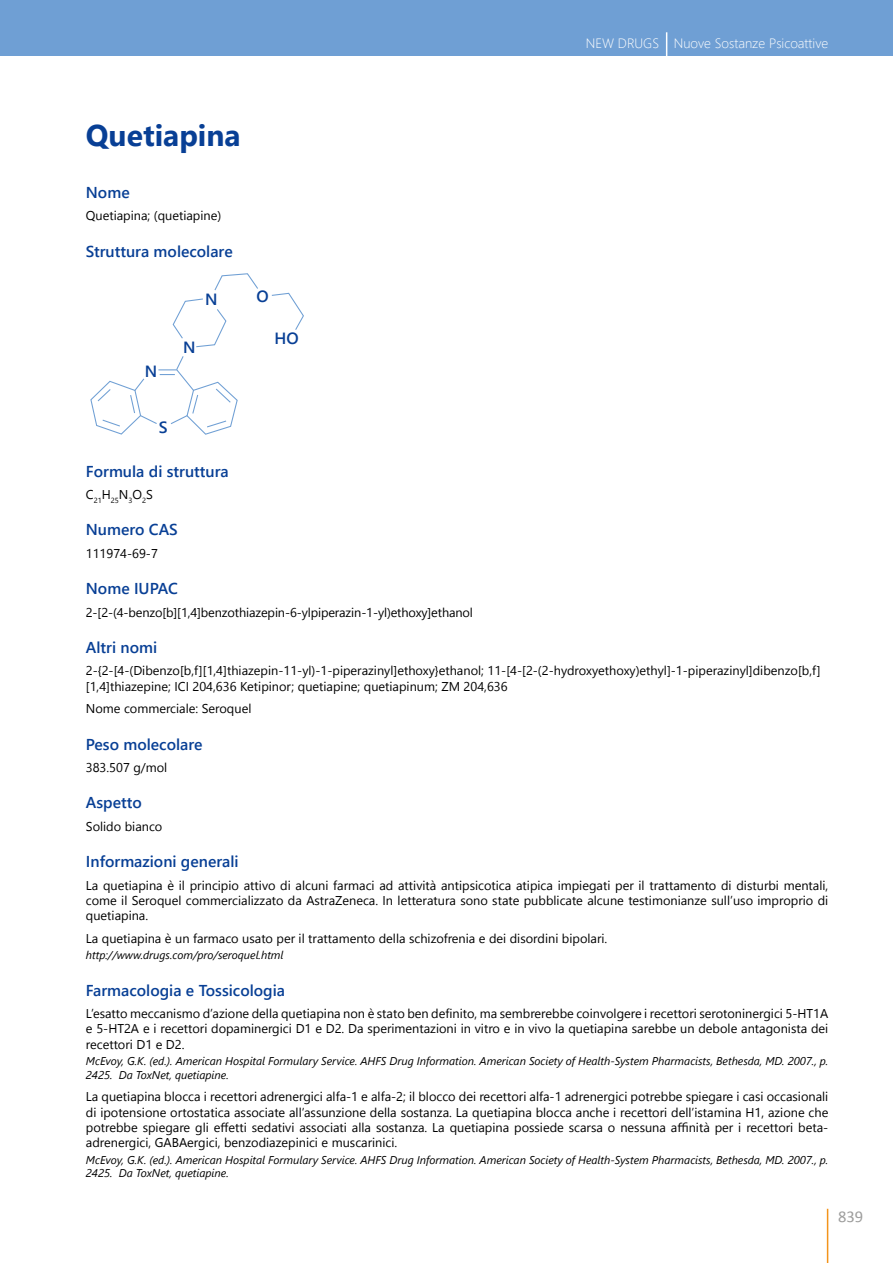
<style>
.page{position:relative;width:893px;height:1263px;background:#fff}
.page>*{position:absolute;margin:0;border:0;box-sizing:border-box;transform-origin:0 0}
.t1{font:700 30px "Segoe UI";color:#083f95}
.t2{font:16.5px "Calibri";color:#9d9d9c}
.t3{font:600 16.2px "Segoe UI";color:#083f95}
.t4{font:600 15.75px "Segoe UI";color:#083f95}
.t5{font:300 13.5px "Segoe UI";color:#fff}
.t6{font:12.75px/15.3px "Segoe UI";color:#000;text-align:justify}
.t7{font:italic 11.25px/13.5px "Segoe UI";color:#000}
.t8{font:7.5px "Segoe UI";color:#000}
</style>
<div class="page">
<div style="left:0;top:0;width:893px;height:55px;background:#6f9fd4"></div>
<hr style="left:827px;top:1209px;width:1px;height:54px;background:#f3941b">
<svg style="left:666px;top:32px;width:1px;height:23px"></svg>
<svg style="left:172px;top:298px;width:55px;height:50px"></svg>
<svg style="left:214px;top:273px;width:44px;height:18px"></svg>
<svg style="left:271px;top:292px;width:33px;height:38px"></svg>
<svg style="left:90px;top:356px;width:148px;height:79px"></svg>
<p class="t5" style="left:586px;top:33px;width:244px">NEW DRUGS Nuove Sostanze Psicoattive</p>
<h1 class="t1" style="left:86px;top:113px;width:156px">Quetiapina</h1>
<p class="t4" style="left:86px;top:180px;width:45px">Nome</p>
<p class="t6" style="left:86px;top:208px;width:137px">Quetiapina; (quetiapine)</p>
<p class="t4" style="left:86px;top:239px;width:148px">Struttura molecolare</p>
<p class="t3" style="left:145px;top:359px;width:14px">N</p>
<p class="t3" style="left:205px;top:287px;width:14px">N</p>
<p class="t3" style="left:183px;top:335px;width:14px">N</p>
<p class="t3" style="left:256px;top:284px;width:14px">O</p>
<p class="t3" style="left:274px;top:326px;width:26px">HO</p>
<p class="t3" style="left:159px;top:415px;width:10px">S</p>
<p class="t4" style="left:86px;top:459px;width:144px">Formula di struttura</p>
<p class="t8" style="left:86px;top:495px;width:68px"><sup>C</sup>21<sup>H</sup>25<sup>N</sup>3<sup>O</sup>2<sup>S</sup></p>
<p class="t4" style="left:86px;top:518px;width:93px">Numero CAS</p>
<p class="t6" style="left:86px;top:545px;width:74px">111974-69-7</p>
<p class="t4" style="left:86px;top:577px;width:94px">Nome IUPAC</p>
<p class="t6" style="left:86px;top:604px;width:389px">2-[2-(4-benzo[b][1,4]benzothiazepin-6-ylpiperazin-1-yl)ethoxy]ethanol</p>
<p class="t4" style="left:86px;top:635px;width:73px">Altri nomi</p>
<p class="t6" style="left:86px;top:663px;width:736px">2-{2-[4-(Dibenzo[b,f][1,4]thiazepin-11-yl)-1-piperazinyl]ethoxy}ethanol; 11-[4-[2-(2-hydroxyethoxy)ethyl]-1-piperazinyl]dibenzo[b,f] [1,4]thiazepine; ICI 204,636 Ketipinor; quetiapine; quetiapinum; ZM 204,636</p>
<p class="t6" style="left:86px;top:701px;width:167px">Nome commerciale: Seroquel</p>
<p class="t4" style="left:86px;top:732px;width:118px">Peso molecolare</p>
<p class="t6" style="left:86px;top:759px;width:83px">383.507 g/mol</p>
<p class="t4" style="left:86px;top:791px;width:57px">Aspetto</p>
<p class="t6" style="left:86px;top:818px;width:78px">Solido bianco</p>
<p class="t4" style="left:86px;top:850px;width:154px">Informazioni generali</p>
<p class="t6" style="left:86px;top:877px;width:744px">La quetiapina è il principio attivo di alcuni farmaci ad attività antipsicotica atipica impiegati per il trattamento di disturbi mentali, come il Seroquel commercializzato da AstraZeneca. In letteratura sono state pubblicate alcune testimonianze sull’uso improprio di quetiapina.</p>
<p class="t6" style="left:86px;top:930px;width:523px">La quetiapina è un farmaco usato per il trattamento della schizofrenia e dei disordini bipolari.</p>
<p class="t7" style="left:86px;top:948px;width:199px">http://www.drugs.com/pro/seroquel.html</p>
<p class="t4" style="left:86px;top:978px;width:201px">Farmacologia e Tossicologia</p>
<p class="t6" style="left:86px;top:1005px;width:744px">L’esatto meccanismo d’azione della quetiapina non è stato ben definito, ma sembrerebbe coinvolgere i recettori serotoninergici 5-HT1A e 5-HT2A e i recettori dopaminergici D1 e D2. Da sperimentazioni in vitro e in vivo la quetiapina sarebbe un debole antagonista dei recettori D1 e D2.</p>
<p class="t7" style="left:86px;top:1054px;width:744px">McEvoy, G.K. (ed.). American Hospital Formulary Service. AHFS Drug Information. American Society of Health-System Pharmacists, Bethesda, MD. 2007., p.<br>2425. Da ToxNet, quetiapine.</p>
<p class="t6" style="left:86px;top:1088px;width:744px">La quetiapina blocca i recettori adrenergici alfa-1 e alfa-2; il blocco dei recettori alfa-1 adrenergici potrebbe spiegare i casi occasionali di ipotensione ortostatica associate all’assunzione della sostanza. La quetiapina blocca anche i recettori dell’istamina H1, azione che potrebbe spiegare gli effetti sedativi associati alla sostanza. La quetiapina possiede scarsa o nessuna affinità per i recettori beta&shy;adrenergici, GABAergici, benzodiazepinici e muscarinici.</p>
<p class="t7" style="left:86px;top:1152px;width:744px">McEvoy, G.K. (ed.). American Hospital Formulary Service. AHFS Drug Information. American Society of Health-System Pharmacists, Bethesda, MD. 2007., p.<br>2425. Da ToxNet, quetiapine.</p>
<p class="t2" style="left:838px;top:1206px;width:27px">839</p>
</div>
